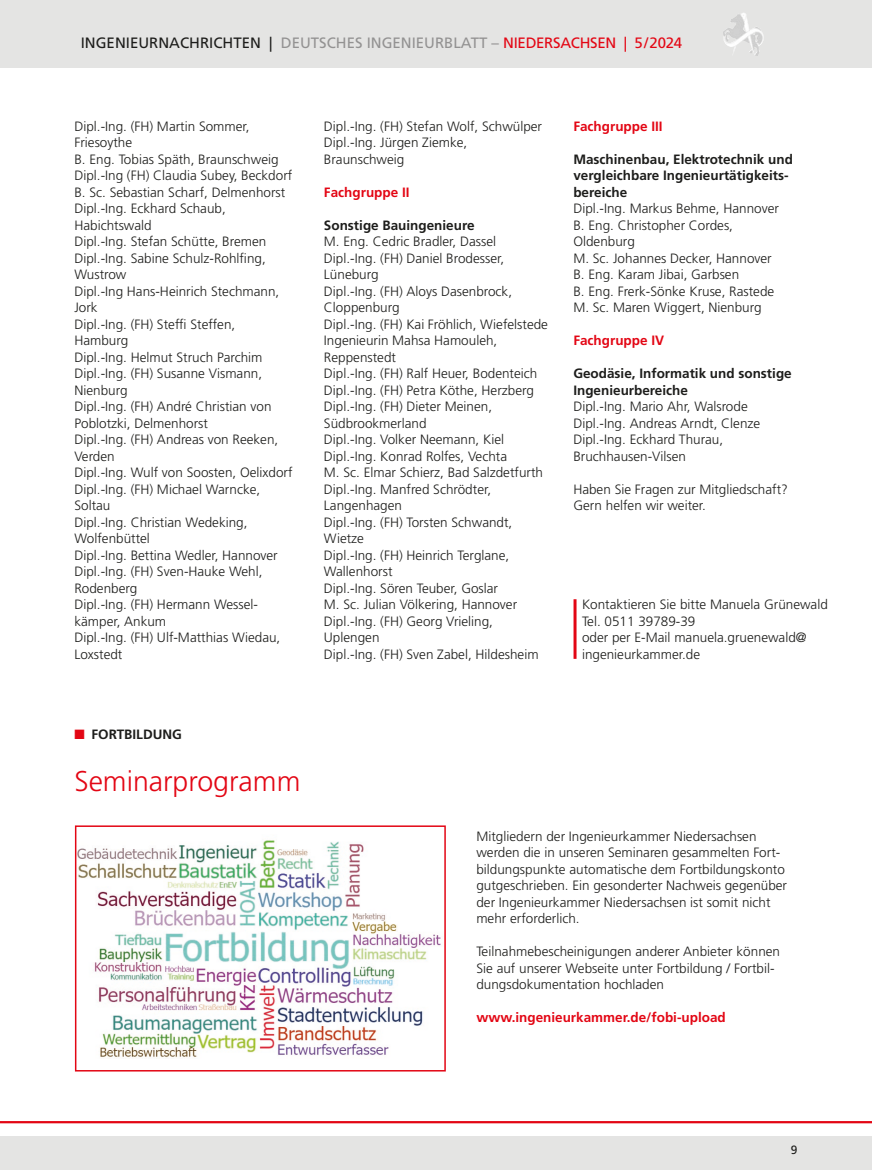
<style>
.page{position:relative;width:872px;height:1170px;background:#fff}
.page>*{position:absolute;margin:0;border:0;box-sizing:border-box;transform-origin:0 0}
.Headline{font:300 28.5px "Frutiger LT Std";color:#e30614}
.t1{font:15px "Frutiger LT Std";color:#939292}
.Fließtext{font:300 13.5px/16.5px "Frutiger LT Std";color:#1d1d1b}
.Fließtext-2{font:700 13.5px/16.5px "Frutiger LT Std";color:#1d1d1b}
.Fließtext_mit_roter_Linie{font:300 13.5px/16.5px "Frutiger LT Std";color:#1d1d1b}
.Fließtext-3{font:700 13.5px "Frutiger LT Std";color:#e30614}
.t2{font:12px "Frutiger LT Std";color:#1d1d1b}
.s1{color:#1d1d1b}
.s2{color:#e30614}
</style>
<div class="page">
<div style="left:0;top:1135px;width:872px;height:34px;background:#e4e4e3"></div>
<div style="left:0;top:0;width:872px;height:68px;background:#e4e4e3"></div>
<hr style="left:0;top:1120px;width:872px;height:3px;background:#e30614">
<svg style="left:731px;top:13px;width:12px;height:9px"></svg>
<hr style="left:573px;top:599px;width:3px;height:59px;background:#e30614">
<img style="left:78px;top:840px;width:363px;height:218px">
<div style="left:75px;top:825px;width:371px;height:246px;border:2px solid #e30614"></div>
<p class="t1" style="left:81px;top:34px;width:603px"><span class="s1">INGENIEURNACHRICHTEN |</span> DEUTSCHES INGENIEURBLATT – <span class="s2">NIEDERSACHSEN | 5/2024</span></p>
<p class="Fließtext" style="left:74px;top:118px;width:177px">Dipl.-Ing. (FH) Martin Sommer,<br>Friesoythe</p>
<p class="Fließtext" style="left:74px;top:151px;width:206px">B. Eng. Tobias Späth, Braunschweig</p>
<p class="Fließtext" style="left:74px;top:167px;width:219px">Dipl.-Ing (FH) Claudia Subey, Beckdorf</p>
<p class="Fließtext" style="left:74px;top:184px;width:212px">B. Sc. Sebastian Scharf, Delmenhorst</p>
<p class="Fließtext" style="left:74px;top:200px;width:153px">Dipl.-Ing. Eckhard Schaub,<br>Habichtswald</p>
<p class="Fließtext" style="left:74px;top:233px;width:193px">Dipl.-Ing. Stefan Schütte, Bremen</p>
<p class="Fließtext" style="left:74px;top:250px;width:193px">Dipl.-Ing. Sabine Schulz-Rohlfing,<br>Wustrow</p>
<p class="Fließtext" style="left:74px;top:283px;width:206px">Dipl.-Ing Hans-Heinrich Stechmann,<br>Jork</p>
<p class="Fließtext" style="left:74px;top:316px;width:162px">Dipl.-Ing. (FH) Steffi Steffen,<br>Hamburg</p>
<p class="Fließtext" style="left:74px;top:349px;width:190px">Dipl.-Ing. Helmut Struch Parchim</p>
<p class="Fließtext" style="left:74px;top:365px;width:189px">Dipl.-Ing. (FH) Susanne Vismann,<br>Nienburg</p>
<p class="Fließtext" style="left:74px;top:398px;width:199px">Dipl.-Ing. (FH) André Christian von<br>Poblotzki, Delmenhorst</p>
<p class="Fließtext" style="left:74px;top:431px;width:205px">Dipl.-Ing. (FH) Andreas von Reeken,<br>Verden</p>
<p class="Fließtext" style="left:74px;top:464px;width:220px">Dipl.-Ing. Wulf von Soosten, Oelixdorf</p>
<p class="Fließtext" style="left:74px;top:481px;width:187px">Dipl.-Ing. (FH) Michael Warncke,<br>Soltau</p>
<p class="Fließtext" style="left:74px;top:514px;width:175px">Dipl.-Ing. Christian Wedeking,<br>Wolfenbüttel</p>
<p class="Fließtext" style="left:74px;top:547px;width:205px">Dipl.-Ing. Bettina Wedler, Hannover</p>
<p class="Fließtext" style="left:74px;top:563px;width:190px">Dipl.-Ing. (FH) Sven-Hauke Wehl,<br>Rodenberg</p>
<p class="Fließtext" style="left:74px;top:596px;width:185px">Dipl.-Ing. (FH) Hermann Wessel&shy;kämper, Ankum</p>
<p class="Fließtext" style="left:74px;top:629px;width:207px">Dipl.-Ing. (FH) Ulf-Matthias Wiedau,<br>Loxstedt</p>
<p class="Fließtext" style="left:324px;top:118px;width:220px">Dipl.-Ing. (FH) Stefan Wolf, Schwülper</p>
<p class="Fließtext" style="left:324px;top:134px;width:145px">Dipl.-Ing. Jürgen Ziemke,<br>Braunschweig</p>
<p class="Fließtext-3" style="left:324px;top:184px;width:87px">Fachgruppe II</p>
<p class="Fließtext-2" style="left:324px;top:217px;width:152px">Sonstige Bauingenieure</p>
<p class="Fließtext" style="left:324px;top:233px;width:174px">M. Eng. Cedric Bradler, Dassel</p>
<p class="Fließtext" style="left:324px;top:250px;width:182px">Dipl.-Ing. (FH) Daniel Brodesser,<br>Lüneburg</p>
<p class="Fließtext" style="left:324px;top:283px;width:190px">Dipl.-Ing. (FH) Aloys Dasenbrock,<br>Cloppenburg</p>
<p class="Fließtext" style="left:324px;top:316px;width:225px">Dipl.-Ing. (FH) Kai Fröhlich, Wiefelstede</p>
<p class="Fließtext" style="left:324px;top:332px;width:175px">Ingenieurin Mahsa Hamouleh,<br>Reppenstedt</p>
<p class="Fließtext" style="left:324px;top:365px;width:215px">Dipl.-Ing. (FH) Ralf Heuer, Bodenteich</p>
<p class="Fließtext" style="left:324px;top:382px;width:212px">Dipl.-Ing. (FH) Petra Köthe, Herzberg</p>
<p class="Fließtext" style="left:324px;top:398px;width:170px">Dipl.-Ing. (FH) Dieter Meinen,<br>Südbrookmerland</p>
<p class="Fließtext" style="left:324px;top:431px;width:182px">Dipl.-Ing. Volker Neemann, Kiel</p>
<p class="Fließtext" style="left:324px;top:448px;width:185px">Dipl.-Ing. Konrad Rolfes, Vechta</p>
<p class="Fließtext" style="left:324px;top:464px;width:220px">M. Sc. Elmar Schierz, Bad Salzdetfurth</p>
<p class="Fließtext" style="left:324px;top:481px;width:169px">Dipl.-Ing. Manfred Schrödter,<br>Langenhagen</p>
<p class="Fließtext" style="left:324px;top:514px;width:190px">Dipl.-Ing. (FH) Torsten Schwandt,<br>Wietze</p>
<p class="Fließtext" style="left:324px;top:547px;width:187px">Dipl.-Ing. (FH) Heinrich Terglane,<br>Wallenhorst</p>
<p class="Fließtext" style="left:324px;top:580px;width:176px">Dipl.-Ing. Sören Teuber, Goslar</p>
<p class="Fließtext" style="left:324px;top:596px;width:195px">M. Sc. Julian Völkering, Hannover</p>
<p class="Fließtext" style="left:324px;top:613px;width:171px">Dipl.-Ing. (FH) Georg Vrieling,<br>Uplengen</p>
<p class="Fließtext" style="left:324px;top:646px;width:216px">Dipl.-Ing. (FH) Sven Zabel, Hildesheim</p>
<p class="Fließtext-3" style="left:573px;top:118px;width:91px">Fachgruppe III</p>
<p class="Fließtext-2" style="left:573px;top:151px;width:221px">Maschinenbau, Elektrotechnik und vergleichbare Ingenieurtätigkeits&shy;bereiche</p>
<p class="Fließtext" style="left:573px;top:200px;width:207px">Dipl.-Ing. Markus Behme, Hannover</p>
<p class="Fließtext" style="left:573px;top:217px;width:161px">B. Eng. Christopher Cordes,<br>Oldenburg</p>
<p class="Fließtext" style="left:573px;top:250px;width:200px">M. Sc. Johannes Decker, Hannover</p>
<p class="Fließtext" style="left:573px;top:266px;width:167px">B. Eng. Karam Jibai, Garbsen</p>
<p class="Fließtext" style="left:573px;top:283px;width:202px">B. Eng. Frerk-Sönke Kruse, Rastede</p>
<p class="Fließtext" style="left:573px;top:299px;width:190px">M. Sc. Maren Wiggert, Nienburg</p>
<p class="Fließtext-3" style="left:573px;top:332px;width:92px">Fachgruppe IV</p>
<p class="Fließtext-2" style="left:573px;top:365px;width:220px">Geodäsie, Informatik und sonstige<br>Ingenieurbereiche</p>
<p class="Fließtext" style="left:573px;top:398px;width:176px">Dipl.-Ing. Mario Ahr, Walsrode</p>
<p class="Fließtext" style="left:573px;top:415px;width:188px">Dipl.-Ing. Andreas Arndt, Clenze</p>
<p class="Fließtext" style="left:573px;top:431px;width:151px">Dipl.-Ing. Eckhard Thurau,<br>Bruchhausen-Vilsen</p>
<p class="Fließtext" style="left:573px;top:481px;width:216px">Haben Sie Fragen zur Mitgliedschaft?<br>Gern helfen wir weiter.</p>
<p class="Fließtext_mit_roter_Linie" style="left:582px;top:596px;width:247px">Kontaktieren Sie bitte Manuela Grünewald</p>
<p class="Fließtext_mit_roter_Linie" style="left:582px;top:613px;width:115px">Tel. 0511 39789-39</p>
<p class="Fließtext_mit_roter_Linie" style="left:582px;top:629px;width:226px">oder per E-Mail manuela.gruenewald@ ingenieurkammer.de</p>
<p class="Fließtext-2" style="left:74px;top:726px;width:109px"><span class="s2">■</span> FORTBILDUNG</p>
<p class="Headline" style="left:74px;top:765px;width:227px">Seminarprogramm</p>
<p class="Fließtext" style="left:476px;top:827px;width:312px">Mitgliedern der Ingenieurkammer Niedersachsen werden die in unseren Seminaren gesammelten Fort&shy;bildungspunkte automatische dem Fortbildungskonto gutgeschrieben. Ein gesonderter Nachweis gegenüber der Ingenieurkammer Niedersachsen ist somit nicht mehr erforderlich.</p>
<p class="Fließtext" style="left:476px;top:943px;width:305px">Teilnahmebescheinigungen anderer Anbieter können<br>Sie auf unserer Webseite unter Fortbildung / Fortbil&shy;dungsdokumentation hochladen</p>
<p class="Fließtext-3" style="left:476px;top:1009px;width:251px">www.ingenieurkammer.de/fobi-upload</p>
<p class="t2" style="left:791px;top:1142px;width:8px">9</p>
</div>
